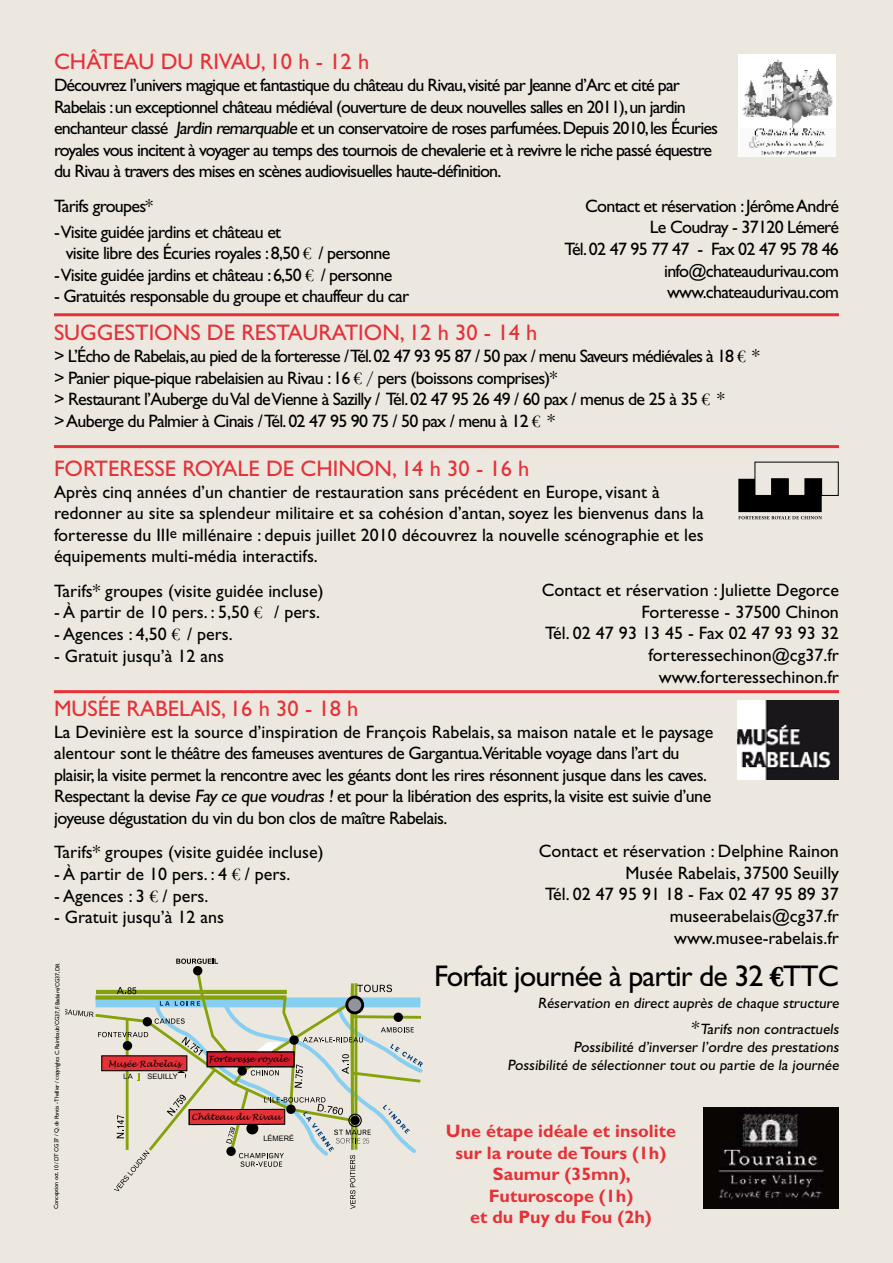
<style>
.page{position:relative;width:893px;height:1263px;background:#ece8df}
.page>*{position:absolute;margin:0;border:0;box-sizing:border-box;transform-origin:0 0}
.t1{font:30px "Gill Sans Std";letter-spacing:-.03em;color:#000}
.t2{font:22.5px "Gill Sans Std";color:#e53138}
.t3{font:18px/21.6px "Gill Sans Std";letter-spacing:-.03em;color:#000}
.t4{font:18px/21.6px "Gill Sans Std";color:#000;text-align:right}
.t5{font:18px/21.6px "Gill Sans Std";letter-spacing:-.05em;color:#000}
.t6{font:700 18px/21.6px "Gill Sans Std";color:#e53138;text-align:center}
.t7{font:15px/25.8px "Gill Sans Std";color:#000;text-align:right}
.t8{font:italic 8.55px "Lucida Handwriting";color:#000}
.t9{font:7.5px "Arial";color:#000}
.t10{font:6px "Gill Sans Std";letter-spacing:-.04em;color:#000}
.s1{font-family:"Garamond"}
.s2{font-family:"Garamond";font-weight:700}
.s3{font-size:18px}
</style>
<div class="page">
<img style="left:703px;top:1107px;width:135px;height:102px">
<hr style="left:54px;top:313px;width:785px;height:3px;background:#e53138">
<hr style="left:54px;top:445px;width:785px;height:3px;background:#e53138">
<hr style="left:54px;top:690px;width:785px;height:3px;background:#e53138">
<svg style="left:65px;top:958px;width:358px;height:251px"></svg>
<svg style="left:738px;top:462px;width:101px;height:57px"></svg>
<img style="left:738px;top:700px;width:101px;height:80px">
<img style="left:738px;top:54px;width:98px;height:102px">
<p class="t2" style="left:54px;top:49px;width:317px">CHÂTEAU DU RIVAU, 10 h - 12 h</p>
<p class="t5" style="left:54px;top:74px;width:666px">Découvrez l’univers magique et fantastique du château du Rivau, visité par Jeanne d’Arc et cité par Rabelais : un exceptionnel château médiéval (ouverture de deux nouvelles salles en 2011), un jardin enchanteur classé Jardin remarquable et un conservatoire de roses parfumées. Depuis 2010, les Écuries royales vous incitent à voyager au temps des tournois de chevalerie et à revivre le riche passé équestre du Rivau à travers des mises en scènes audiovisuelles haute-définition.</p>
<p class="t3" style="left:54px;top:195px;width:101px">Tarifs groupes*</p>
<p class="t3" style="left:66px;top:221px;width:326px;text-indent:-12px">- Visite guidée jardins et château et<br>visite libre des Écuries royales : 8,50 <span class="s1">€</span> / personne</p>
<p class="t3" style="left:54px;top:264px;width:340px">- Visite guidée jardins et château : 6,50 <span class="s1">€</span> / personne</p>
<p class="t3" style="left:54px;top:286px;width:357px">- Gratuités responsable du groupe et chauffeur du car</p>
<p class="t2" style="left:54px;top:320px;width:485px">SUGGESTIONS DE RESTAURATION, 12 h 30 - 14 h</p>
<p class="t3" style="left:54px;top:345px;width:707px">&gt; L’Écho de Rabelais, au pied de la forteresse / Tél. 02 47 93 95 87 / 50 pax / menu Saveurs médiévales à 18 <span class="s1">€</span> * &gt; Panier pique-pique rabelaisien au Rivau : 16 <span class="s1">€ /</span> pers (boissons comprises)*<br>&gt; Restaurant l’Auberge du Val de Vienne à Sazilly / Tél. 02 47 95 26 49 / 60 pax / menus de 25 à 35 <span class="s1">€</span> *<br>&gt; Auberge du Palmier à Cinais / Tél. 02 47 95 90 75 / 50 pax / menu à 12 <span class="s1">€</span> *</p>
<p class="t2" style="left:54px;top:455px;width:477px">FORTERESSE ROYALE DE CHINON, 14 h 30 - 16 h</p>
<p class="t4" style="left:54px;top:481px;width:651px;text-align:left">Après cinq années d’un chantier de restauration sans précédent en Europe, visant à redonner au site sa splendeur militaire et sa cohésion d’antan, soyez les bienvenus dans la forteresse du III<sup>e</sup> millénaire : depuis juillet 2010 découvrez la nouvelle scénographie et les équipements multi-média interactifs.</p>
<p class="t4" style="left:54px;top:580px;width:271px">Tarifs* groupes (visite guidée incluse)</p>
<p class="t4" style="left:54px;top:602px;width:267px">- À partir de 10 pers. : 5,50 <span class="s1">€</span> / pers.</p>
<p class="t4" style="left:54px;top:623px;width:180px">- Agences : 4,50 <span class="s1">€</span> / pers.</p>
<p class="t4" style="left:54px;top:645px;width:172px">- Gratuit jusqu’à 12 ans</p>
<p class="t2" style="left:54px;top:695px;width:306px">MUSÉE RABELAIS, 16 h 30 - 18 h</p>
<p class="t3" style="left:54px;top:721px;width:661px">La Devinière est la source d’inspiration de François Rabelais, sa maison natale et le paysage alentour sont le théâtre des fameuses aventures de Gargantua.Véritable voyage dans l’art du plaisir, la visite permet la rencontre avec les géants dont les rires résonnent jusque dans les caves.<br>Respectant la devise Fay ce que voudras ! et pour la libération des esprits, la visite est suivie d’une joyeuse dégustation du vin du bon clos de maître Rabelais.</p>
<p class="t4" style="left:54px;top:841px;width:271px">Tarifs* groupes (visite guidée incluse)</p>
<p class="t4" style="left:54px;top:863px;width:238px">- À partir de 10 pers. : 4 <span class="s1">€</span> / pers.</p>
<p class="t4" style="left:54px;top:885px;width:156px">- Agences : 3 <span class="s1">€</span> / pers.</p>
<p class="t4" style="left:54px;top:906px;width:172px">- Gratuit jusqu’à 12 ans</p>
<p class="t3" style="left:565px;top:195px;width:276px;text-align:right">Contact et réservation : Jérôme André<br>Le Coudray - 37120 Lémeré<br>Tél. 02 47 95 77 47 - Fax 02 47 95 78 46 info@chateaudurivau.com www.chateaudurivau.com</p>
<p class="t4" style="left:542px;top:579px;width:299px">Contact et réservation : Juliette Degorce<br>Forteresse - 37500 Chinon<br>Tél. 02 47 93 13 45 - Fax 02 47 93 93 32 forteressechinon@cg37.fr www.forteressechinon.fr</p>
<p class="t4" style="left:539px;top:840px;width:302px">Contact et réservation : Delphine Rainon<br>Musée Rabelais, 37500 Seuilly<br>Tél. 02 47 95 91 18 - Fax 02 47 95 89 37 museerabelais@cg37.fr www.musee-rabelais.fr</p>
<p class="t10" style="left:53px;top:1209px;width:247px;rotate:-90deg">Conception oct. 10 / DT CG37 / Q. de Pontis - Thellier / copyrights C. Raimbault/CG37, F. Badaire/CG37, DR</p>
<h1 class="t1" style="left:434px;top:958px;width:406px">Forfait journée à partir de 32 <span class="s2">€</span>TTC</h1>
<p class="t7" style="left:538px;top:990px;width:305px">Réservation en direct auprès de chaque structure <span class="s3">*</span> Tarifs non contractuels</p>
<p class="t7" style="left:574px;top:1034px;width:269px">Possibilité d’inverser l’ordre des prestations</p>
<p class="t8" style="left:208px;top:1054px;width:81px">Forteresse royale</p>
<p class="t8" style="left:108px;top:1059px;width:74px">Musée Rabelais</p>
<p class="t7" style="left:508px;top:1052px;width:335px">Possibilité de sélectionner tout ou partie de la journée</p>
<p class="t8" style="left:191px;top:1112px;width:91px">Château du Rivau</p>
<p class="t9" style="left:147px;top:1071px;width:32px">SEUILLY</p>
<p class="t9" style="left:263px;top:1134px;width:32px">LÉMERÉ</p>
<p class="t6" style="left:446px;top:1120px;width:231px">Une étape idéale et insolite sur la route de Tours (1h)<br>Saumur (35mn),<br>Futuroscope (1h)<br>et du Puy du Fou (2h)</p>
</div>
